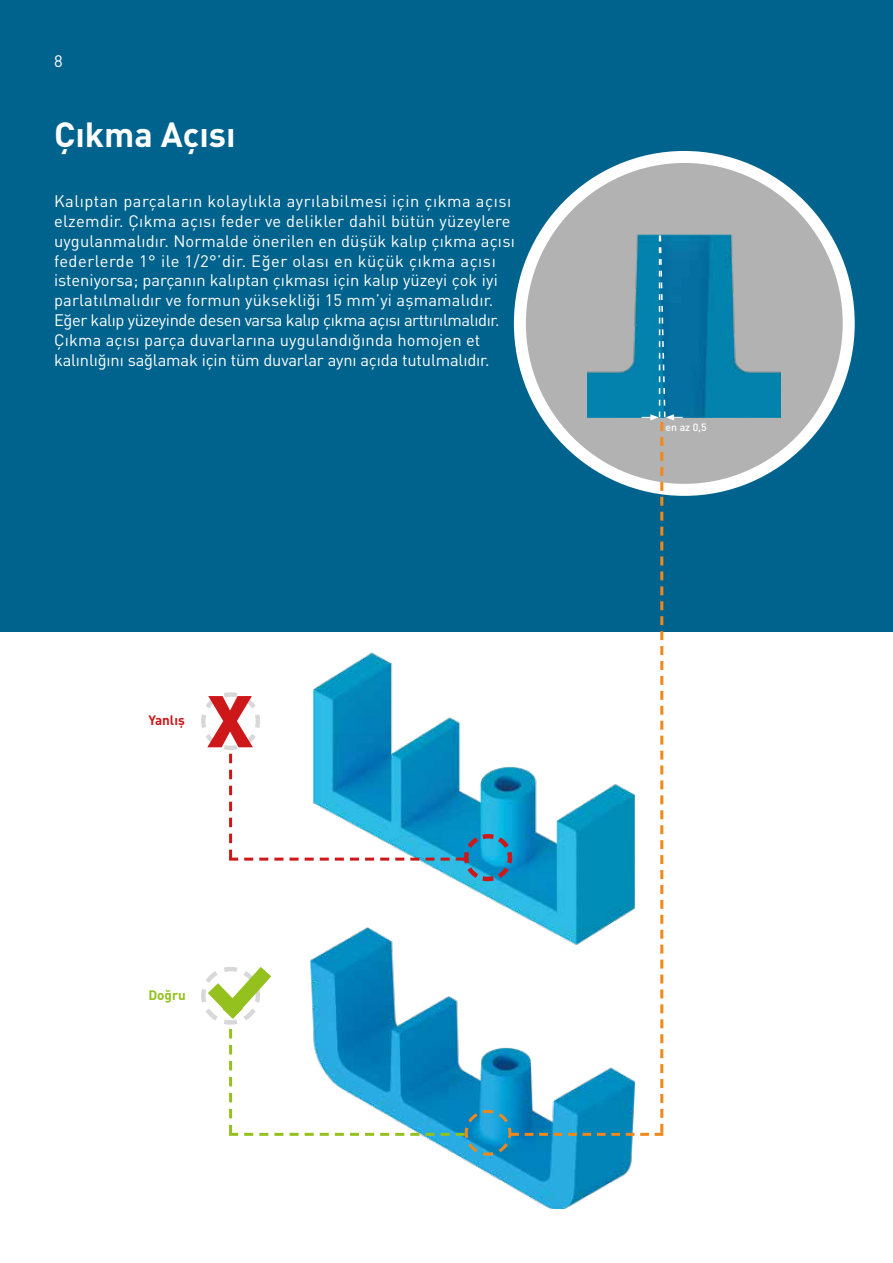
<style>
.page{position:relative;width:893px;height:1263px;background:#fff}
.page>*{position:absolute;margin:0;border:0;box-sizing:border-box;transform-origin:0 0}
.t1{font:900 72px "DIN Pro";color:#cd1719}
.t2{font:700 34.5px "DIN Pro";color:#fff}
.t3{font:16.5px/19.8px "DIN Pro";letter-spacing:.01em;color:#fff}
.t4{font:700 13.5px "DIN Pro";color:#cd1719}
.t5{font:700 13.5px "DIN Pro";color:#95c11f}
.t6{font:500 10.5px "DIN Pro";color:#fff}
</style>
<div class="page">
<img style="left:460px;top:1157px;width:172px;height:52px">
<div style="left:0;top:0;width:893px;height:631px;background:#00638e"></div>
<div style="left:520px;top:157px;width:329px;height:333px;background:#b3b2b2;border-radius:50%"></div>
<div style="left:514px;top:151px;width:341px;height:345px;border:12px solid #fff;border-radius:50%"></div>
<img style="left:683px;top:235px;width:98px;height:183px">
<svg style="left:199px;top:234px;width:484px;height:923px"></svg>
<p class="t3" style="left:54px;top:50px;width:10px">8</p>
<h2 class="t2" style="left:54px;top:111px;width:183px">Çıkma Açısı</h2>
<p class="t3" style="left:54px;top:191px;width:462px">Kalıptan parçaların kolaylıkla ayrılabilmesi için çıkma açısı elzemdir. Çıkma açısı feder ve delikler dahil bütün yüzeylere uygulanmalıdır. Normalde önerilen en düşük kalıp çıkma açısı federlerde 1° ile 1/2°’dir. Eğer olası en küçük çıkma açısı isteniyorsa; parçanın kalıptan çıkması için kalıp yüzeyi çok iyi parlatılmalıdır ve formun yüksekliği 15 mm’yi aşmamalıdır.<br>Eğer kalıp yüzeyinde desen varsa kalıp çıkma açısı arttırılmalıdır.<br>Çıkma açısı parça duvarlarına uygulandığında homojen et kalınlığını sağlamak için tüm duvarlar aynı açıda tutulmalıdır.</p>
<p class="t4" style="left:148px;top:711px;width:38px">Yanlış</p>
<h1 class="t1" style="left:207px;top:672px;width:47px">X</h1>
<p class="t5" style="left:148px;top:985px;width:39px">Doğru</p>
<p class="t6" style="left:666px;top:420px;width:43px">en az 0,5</p>
</div>
